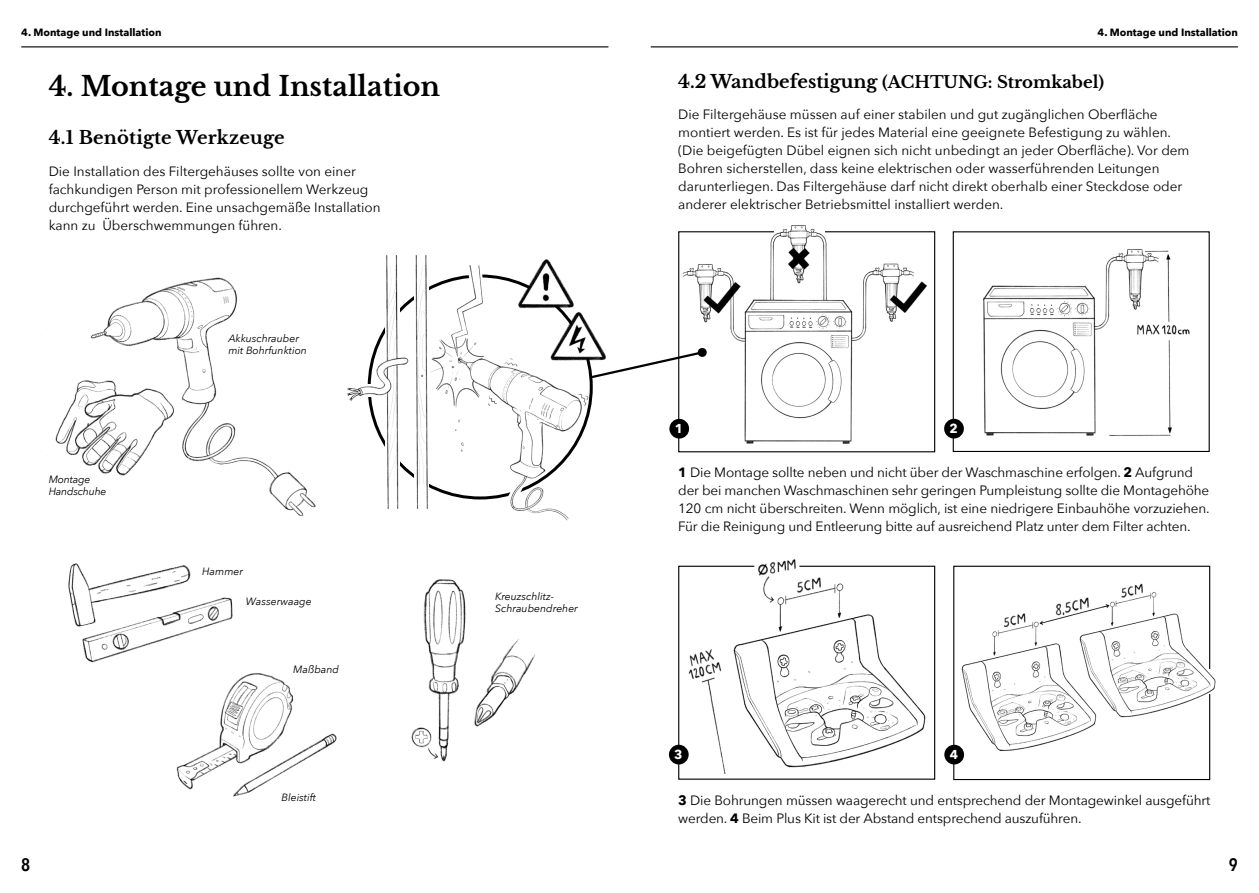
<style>
.page{position:relative;width:1259px;height:893px;background:#fff}
.page>*{position:absolute;margin:0;border:0;box-sizing:border-box;transform-origin:0 0}
.t1{font:700 27px "Libre Baskerville";color:#000}
.t2{font:700 18px "Libre Baskerville";letter-spacing:.01em;color:#000}
.t3{font:600 18px "Avenir Next Condensed";color:#000}
.t4{font:700 16.5px "Libre Baskerville";color:#000}
.t5{font:13.5px/18px "Avenir Next";color:#000}
.t6{font:700 12.9px "Avenir Next";color:#fff}
.t7{font:italic 10.5px/12px "Avenir Next";color:#000}
.t8{font:700 10.5px "Avenir Next";color:#000}
.t9{font:italic 10.5px/12px "Avenir Next";letter-spacing:-.02em;color:#000}
.s1{font-size:18px}
.s2{font-weight:700}
</style>
<div class="page">
<hr style="left:21px;top:46px;width:587px;height:1px;background:#000">
<hr style="left:651px;top:46px;width:587px;height:1px;background:#000">
<div style="left:952px;top:231px;width:257px;height:221px;border:1px solid #000"></div>
<div style="left:678px;top:566px;width:257px;height:214px;border:1px solid #000"></div>
<img style="left:983px;top:249px;width:207px;height:187px">
<div style="left:953px;top:566px;width:257px;height:214px;border:1px solid #000"></div>
<img style="left:679px;top:225px;width:253px;height:228px">
<img style="left:681px;top:559px;width:245px;height:214px">
<img style="left:955px;top:581px;width:261px;height:173px">
<img style="left:176px;top:673px;width:161px;height:124px">
<img style="left:46px;top:277px;width:270px;height:239px">
<img style="left:68px;top:563px;width:192px;height:111px">
<img style="left:411px;top:579px;width:125px;height:183px">
<svg style="left:592px;top:347px;width:115px;height:33px"></svg>
<img style="left:592px;top:331px;width:17px;height:33px">
<img style="left:347px;top:255px;width:245px;height:266px">
<div style="left:669px;top:745px;width:19px;height:19px;background:#000;border-radius:50%"></div>
<div style="left:944px;top:419px;width:20px;height:19px;background:#000;border-radius:50%"></div>
<div style="left:944px;top:745px;width:20px;height:19px;background:#000;border-radius:50%"></div>
<div style="left:669px;top:419px;width:20px;height:20px;background:#000;border-radius:50%"></div>
<p class="t8" style="left:21px;top:23px;width:142px">4. Montage und Installation</p>
<p class="t8" style="left:1097px;top:23px;width:142px">4. Montage und Installation</p>
<p class="t4" style="left:678px;top:72px;width:427px"><span class="s1">4.2 Wandbefestigung</span> (ACHTUNG: Stromkabel)</p>
<p class="t5" style="left:678px;top:105px;width:513px">Die Filtergehäuse müssen auf einer stabilen und gut zugänglichen Oberfläche montiert werden. Es ist für jedes Material eine geeignete Befestigung zu wählen. (Die beigefügten Dübel eignen sich nicht unbedingt an jeder Oberfläche). Vor dem Bohren sicherstellen, dass keine elektrischen oder wasserführenden Leitungen darunterliegen. Das Filtergehäuse darf nicht direkt oberhalb einer Steckdose oder anderer elektrischer Betriebsmittel installiert werden.</p>
<h1 class="t1" style="left:49px;top:70px;width:393px">4. Montage und Installation</h1>
<h2 class="t2" style="left:49px;top:127px;width:237px">4.1 Benötigte Werkzeuge</h2>
<p class="t5" style="left:49px;top:161px;width:333px">Die Installation des Filtergehäuses sollte von einer fachkundigen Person mit professionellem Werkzeug durchgeführt werden. Eine unsachgemäße Installation kann zu Überschwemmungen führen.</p>
<p class="t9" style="left:49px;top:473px;width:59px">Montage<br>Handschuhe</p>
<p class="t7" style="left:228px;top:332px;width:80px">Akkuschrauber mit Bohrfunktion</p>
<p class="t7" style="left:202px;top:565px;width:42px">Hammer</p>
<p class="t7" style="left:246px;top:595px;width:67px">Wasserwaage</p>
<p class="t7" style="left:293px;top:663px;width:47px">Maßband</p>
<p class="t7" style="left:281px;top:791px;width:36px">Bleistift</p>
<p class="t7" style="left:495px;top:589px;width:84px">Kreuzschlitz-<br>Schraubendreher</p>
<p class="t6" style="left:675px;top:417px;width:10px">1</p>
<p class="t6" style="left:949px;top:417px;width:10px">2</p>
<p class="t5" style="left:678px;top:463px;width:533px"><span class="s2">1</span> Die Montage sollte neben und nicht über der Waschmaschine erfolgen. <span class="s2">2</span> Aufgrund der bei manchen Waschmaschinen sehr geringen Pumpleistung sollte die Montagehöhe 120 cm nicht überschreiten. Wenn möglich, ist eine niedrigere Einbauhöhe vorzuziehen.<br>Für die Reinigung und Entleerung bitte auf ausreichend Platz unter dem Filter achten.</p>
<p class="t6" style="left:674px;top:743px;width:10px">3</p>
<p class="t6" style="left:949px;top:743px;width:10px">4</p>
<p class="t5" style="left:678px;top:790px;width:533px"><span class="s2">3</span> Die Bohrungen müssen waagerecht und entsprechend der Montagewinkel ausgeführt werden. <span class="s2">4</span> Beim Plus Kit ist der Abstand entsprechend auszuführen.</p>
<h2 class="t3" style="left:21px;top:849px;width:10px">8</h2>
<h2 class="t3" style="left:1228px;top:849px;width:10px">9</h2>
</div>
